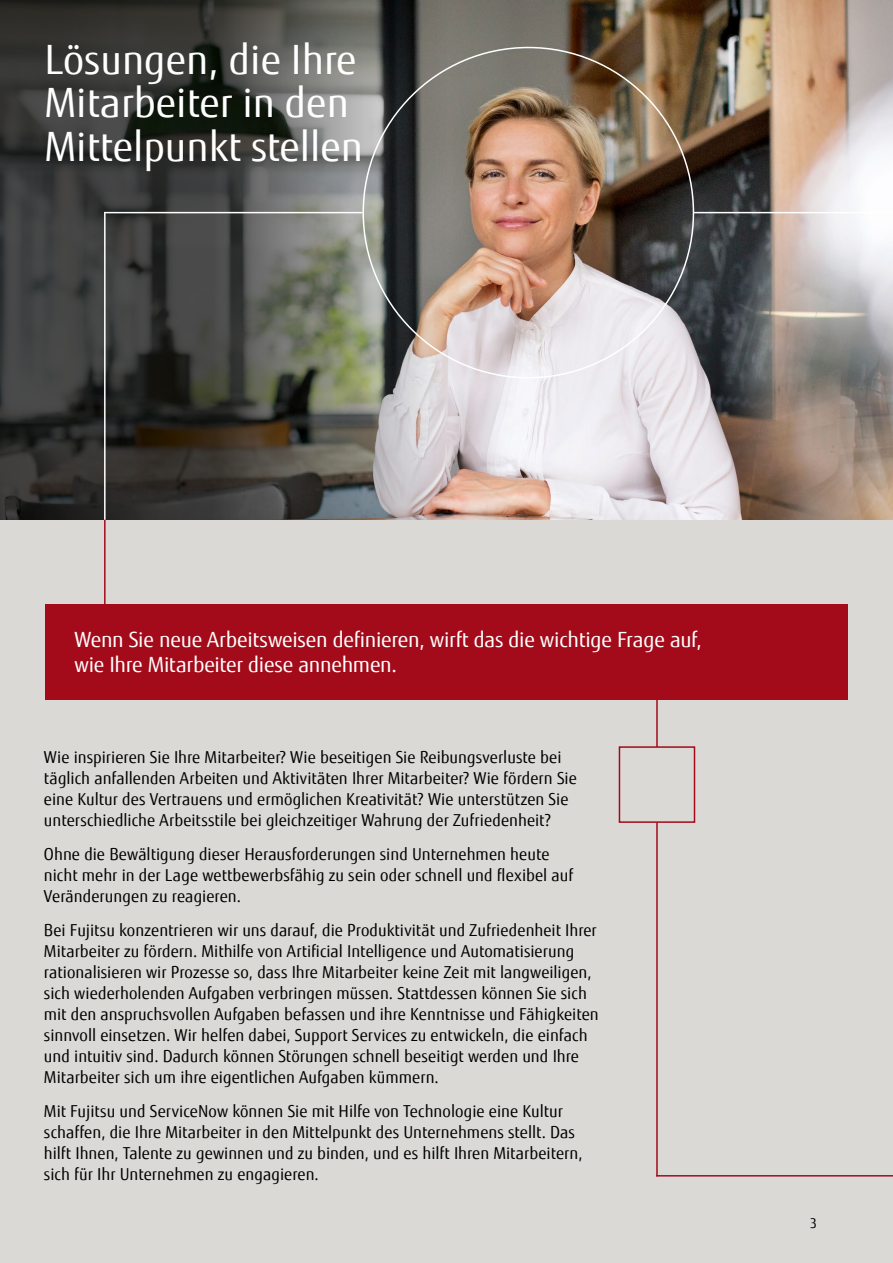
<style>
.page{position:relative;width:893px;height:1263px;background:#dad9d6}
.page>*{position:absolute;margin:0;border:0;box-sizing:border-box;transform-origin:0 0}
.t1{font:40.5px/43.3px "Fujitsu Sans";color:#fff}
.t2{font:21px/25.5px "Fujitsu Sans";letter-spacing:-.015em;color:#fff}
.t3{font:16.5px/21px "Fujitsu Sans";color:#000}
.t4{font:13.5px "Fujitsu Sans";color:#000}
</style>
<div class="page">
<img style="left:446px;top:0;width:447px;height:520px">
<svg style="left:0;top:0;width:446px;height:520px;background:#50504c"></svg>
<hr style="left:104px;top:213px;width:2px;height:307px;background:#fff">
<hr style="left:104px;top:520px;width:2px;height:94px;background:#a30b1a">
<hr style="left:693px;top:212px;width:200px;height:1px;background:#fff">
<hr style="left:104px;top:212px;width:258px;height:1px;background:#fff">
<hr style="left:656px;top:1175px;width:237px;height:1px;background:#a30b1a">
<hr style="left:656px;top:698px;width:2px;height:49px;background:#a30b1a">
<hr style="left:656px;top:822px;width:2px;height:354px;background:#a30b1a">
<div style="left:45px;top:604px;width:803px;height:95px;background:#a30b1a"></div>
<div style="left:619px;top:746px;width:76px;height:77px;border:2px solid #a30b1a"></div>
<h1 class="t1" style="left:45px;top:38px;width:320px">Lösungen, die Ihre<br>Mitarbeiter in den<br>Mittelpunkt stellen</h1>
<p class="t2" style="left:74px;top:627px;width:629px">Wenn Sie neue Arbeitsweisen definieren, wirft das die wichtige Frage auf, wie Ihre Mitarbeiter diese annehmen.</p>
<p class="t3" style="left:44px;top:747px;width:534px">Wie inspirieren Sie Ihre Mitarbeiter? Wie beseitigen Sie Reibungsverluste bei täglich anfallenden Arbeiten und Aktivitäten Ihrer Mitarbeiter? Wie fördern Sie eine Kultur des Vertrauens und ermöglichen Kreativität? Wie unterstützen Sie unterschiedliche Arbeitsstile bei gleichzeitiger Wahrung der Zufriedenheit?</p>
<p class="t3" style="left:44px;top:844px;width:531px">Ohne die Bewältigung dieser Herausforderungen sind Unternehmen heute nicht mehr in der Lage wettbewerbsfähig zu sein oder schnell und flexibel auf<br>Veränderungen zu reagieren.</p>
<p class="t3" style="left:44px;top:920px;width:556px">Bei Fujitsu konzentrieren wir uns darauf, die Produktivität und Zufriedenheit Ihrer Mitarbeiter zu fördern. Mithilfe von Artificial Intelligence und Automatisierung rationalisieren wir Prozesse so, dass Ihre Mitarbeiter keine Zeit mit langweiligen, sich wiederholenden Aufgaben verbringen müssen. Stattdessen können Sie sich mit den anspruchsvollen Aufgaben befassen und ihre Kenntnisse und Fähigkeiten sinnvoll einsetzen. Wir helfen dabei, Support Services zu entwickeln, die einfach und intuitiv sind. Dadurch können Störungen schnell beseitigt werden und Ihre Mitarbeiter sich um ihre eigentlichen Aufgaben kümmern.</p>
<p class="t3" style="left:44px;top:1100px;width:540px">Mit Fujitsu und ServiceNow können Sie mit Hilfe von Technologie eine Kultur schaffen, die Ihre Mitarbeiter in den Mittelpunkt des Unternehmens stellt. Das hilft Ihnen, Talente zu gewinnen und zu binden, und es hilft Ihren Mitarbeitern, sich für Ihr Unternehmen zu engagieren.</p>
<p class="t4" style="left:810px;top:1215px;width:9px">3</p>
</div>
